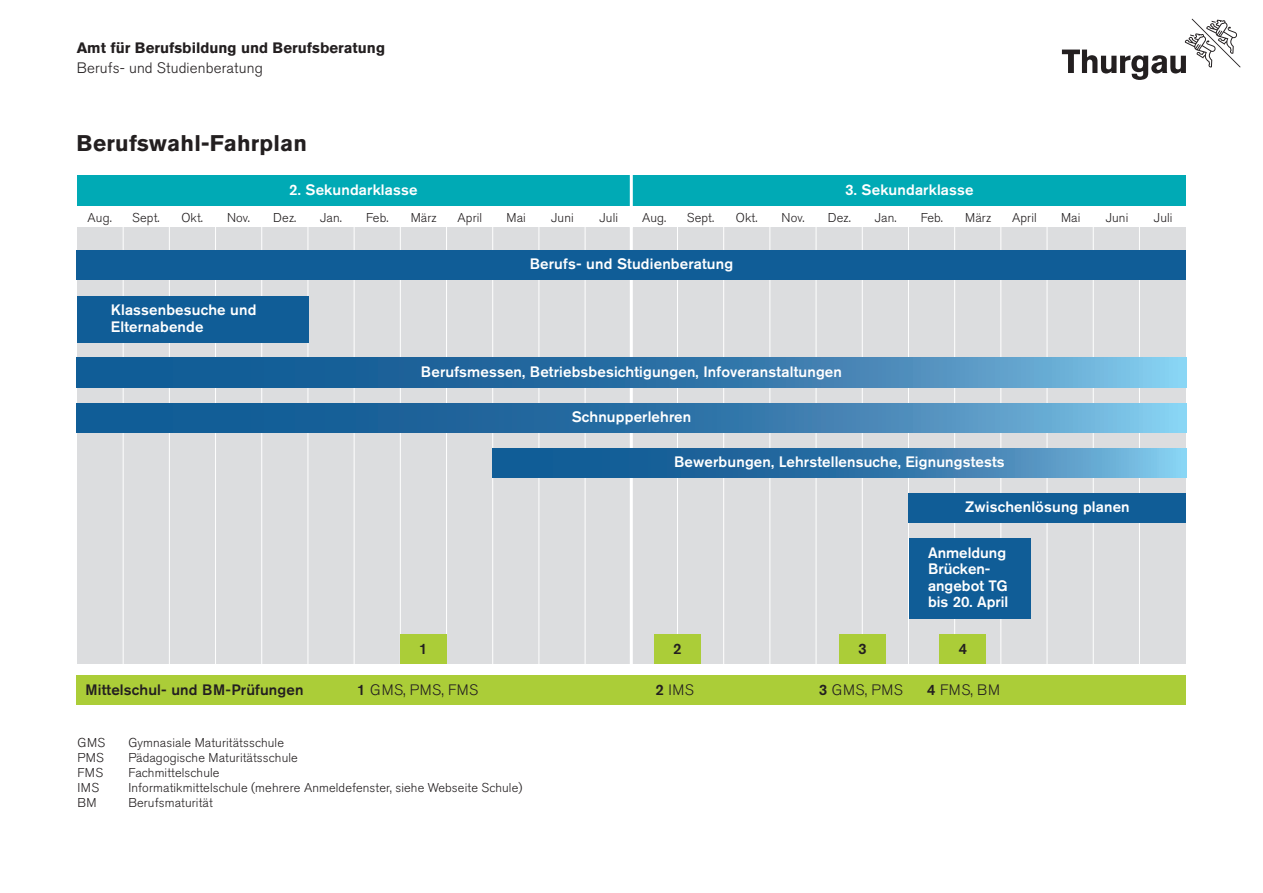
<style>
.page{position:relative;width:1263px;height:893px;background:#fff}
.page>*{position:absolute;margin:0;border:0;box-sizing:border-box;transform-origin:0 0}
.t1{font:700 22.5px "Akzidenz Grotesk Pro";letter-spacing:.01em;color:#231f20}
.t2{font:500 15px/16.5px "Akzidenz Grotesk Pro";letter-spacing:.01em;color:#fff}
.t3{font:300 15px "Akzidenz Grotesk Pro";letter-spacing:.01em;color:#231f20}
.t4{font:700 15px "Akzidenz Grotesk Pro";color:#231f20}
.t5{font:500 15px "Akzidenz Grotesk Pro";letter-spacing:.01em;color:#231f20}
.t6{font:300 15px "Akzidenz Grotesk Pro";letter-spacing:.03em;color:#231f20}
.t7{font:300 12.75px "Akzidenz Grotesk Pro";letter-spacing:.01em;color:#231f20}
.s1{font-weight:500}
</style>
<div class="page">
<div style="left:77px;top:228px;width:555px;height:436px;background:#dcdddf"></div>
<div style="left:631px;top:228px;width:555px;height:436px;background:#dcdddf"></div>
<hr style="left:354px;top:175px;width:1px;height:534px;background:#fff">
<hr style="left:630px;top:221px;width:3px;height:488px;background:#fff">
<hr style="left:908px;top:175px;width:1px;height:534px;background:#fff">
<hr style="left:123px;top:175px;width:1px;height:534px;background:#fff">
<hr style="left:400px;top:175px;width:1px;height:534px;background:#fff">
<hr style="left:677px;top:175px;width:1px;height:534px;background:#fff">
<hr style="left:954px;top:175px;width:1px;height:534px;background:#fff">
<hr style="left:169px;top:175px;width:1px;height:534px;background:#fff">
<hr style="left:446px;top:175px;width:1px;height:534px;background:#fff">
<hr style="left:723px;top:175px;width:1px;height:534px;background:#fff">
<hr style="left:1000px;top:175px;width:1px;height:534px;background:#fff">
<hr style="left:215px;top:175px;width:1px;height:534px;background:#fff">
<hr style="left:492px;top:175px;width:1px;height:534px;background:#fff">
<hr style="left:769px;top:175px;width:1px;height:534px;background:#fff">
<hr style="left:1046px;top:175px;width:1px;height:534px;background:#fff">
<hr style="left:261px;top:175px;width:1px;height:534px;background:#fff">
<hr style="left:538px;top:175px;width:1px;height:534px;background:#fff">
<hr style="left:816px;top:175px;width:1px;height:534px;background:#fff">
<hr style="left:1093px;top:175px;width:1px;height:534px;background:#fff">
<hr style="left:307px;top:175px;width:1px;height:534px;background:#fff">
<hr style="left:585px;top:175px;width:1px;height:534px;background:#fff">
<hr style="left:862px;top:175px;width:1px;height:534px;background:#fff">
<hr style="left:1139px;top:175px;width:1px;height:534px;background:#fff">
<svg style="left:1062px;top:19px;width:178px;height:61px"></svg>
<div style="left:77px;top:175px;width:553px;height:31px;background:#00aab5"></div>
<div style="left:77px;top:251px;width:1109px;height:29px;background:#105d97"></div>
<div style="left:77px;top:296px;width:231px;height:46px;background:#105d97"></div>
<svg style="left:77px;top:403px;width:1109px;height:30px"></svg>
<svg style="left:493px;top:448px;width:693px;height:30px"></svg>
<div style="left:909px;top:539px;width:122px;height:80px;background:#105d97"></div>
<div style="left:909px;top:493px;width:277px;height:30px;background:#105d97"></div>
<svg style="left:77px;top:358px;width:1109px;height:30px"></svg>
<div style="left:633px;top:175px;width:553px;height:31px;background:#00aab5"></div>
<div style="left:77px;top:675px;width:1109px;height:30px;background:#abcd38"></div>
<div style="left:400px;top:634px;width:46px;height:30px;background:#abcd38"></div>
<div style="left:654px;top:634px;width:47px;height:30px;background:#abcd38"></div>
<div style="left:839px;top:634px;width:46px;height:30px;background:#abcd38"></div>
<div style="left:940px;top:634px;width:46px;height:30px;background:#abcd38"></div>
<p class="t4" style="left:77px;top:38px;width:310px">Amt für Berufsbildung und Berufsberatung</p>
<p class="t3" style="left:77px;top:58px;width:187px">Berufs- und Studienberatung</p>
<h1 class="t1" style="left:77px;top:128px;width:232px">Berufswahl-Fahrplan</h1>
<p class="t2" style="left:289px;top:181px;width:130px">2. Sekundarklasse</p>
<p class="t2" style="left:845px;top:181px;width:130px">3. Sekundarklasse</p>
<p class="t7" style="left:88px;top:209px;width:26px">Aug.</p>
<p class="t7" style="left:132px;top:209px;width:29px">Sept.</p>
<p class="t7" style="left:181px;top:209px;width:23px">Okt.</p>
<p class="t7" style="left:227px;top:209px;width:24px">Nov.</p>
<p class="t7" style="left:273px;top:209px;width:24px">Dez.</p>
<p class="t7" style="left:320px;top:209px;width:23px">Jan.</p>
<p class="t7" style="left:366px;top:209px;width:24px">Feb.</p>
<p class="t7" style="left:411px;top:209px;width:27px">März</p>
<p class="t7" style="left:458px;top:209px;width:26px">April</p>
<p class="t7" style="left:506px;top:209px;width:21px">Mai</p>
<p class="t7" style="left:551px;top:209px;width:24px">Juni</p>
<p class="t7" style="left:599px;top:209px;width:20px">Juli</p>
<p class="t7" style="left:642px;top:209px;width:26px">Aug.</p>
<p class="t7" style="left:687px;top:209px;width:29px">Sept.</p>
<p class="t7" style="left:736px;top:209px;width:23px">Okt.</p>
<p class="t7" style="left:781px;top:209px;width:24px">Nov.</p>
<p class="t7" style="left:828px;top:209px;width:24px">Dez.</p>
<p class="t7" style="left:875px;top:209px;width:23px">Jan.</p>
<p class="t7" style="left:921px;top:209px;width:24px">Feb.</p>
<p class="t7" style="left:965px;top:209px;width:27px">März</p>
<p class="t7" style="left:1012px;top:209px;width:26px">April</p>
<p class="t7" style="left:1061px;top:209px;width:21px">Mai</p>
<p class="t7" style="left:1106px;top:209px;width:24px">Juni</p>
<p class="t7" style="left:1154px;top:209px;width:20px">Juli</p>
<p class="t2" style="left:111px;top:300px;width:147px;line-height:17.2px">Klassenbesuche und<br>Elternabende</p>
<p class="t2" style="left:530px;top:256px;width:205px">Berufs- und Studienberatung</p>
<p class="t2" style="left:421px;top:363px;width:422px">Berufsmessen, Betriebsbesichtigungen, Infoveranstaltungen</p>
<p class="t2" style="left:572px;top:408px;width:121px">Schnupperlehren</p>
<p class="t2" style="left:674px;top:453px;width:332px">Bewerbungen, Lehrstellensuche, Eignungstests</p>
<p class="t2" style="left:965px;top:499px;width:166px">Zwischenlösung planen</p>
<p class="t2" style="left:928px;top:544px;width:82px">Anmeldung<br>Brücken&shy;angebot TG bis 20. April</p>
<p class="t5" style="left:419px;top:639px;width:10px">1</p>
<p class="t5" style="left:673px;top:639px;width:10px">2</p>
<p class="t5" style="left:858px;top:639px;width:10px">3</p>
<p class="t5" style="left:959px;top:639px;width:10px">4</p>
<p class="t5" style="left:85px;top:680px;width:219px">Mittelschul- und BM-Prüfungen</p>
<p class="t6" style="left:357px;top:680px;width:123px"><span class="s1">1</span> GMS, PMS, FMS</p>
<p class="t3" style="left:655px;top:680px;width:40px"><span class="s1">2</span> IMS</p>
<p class="t3" style="left:819px;top:680px;width:85px"><span class="s1">3</span> GMS, PMS</p>
<p class="t3" style="left:927px;top:680px;width:74px"><span class="s1">4</span> FMS, BM</p>
<p class="t7" style="left:77px;top:734px;width:29px">GMS</p>
<p class="t7" style="left:128px;top:734px;width:157px">Gymnasiale Maturitätsschule</p>
<p class="t7" style="left:77px;top:749px;width:28px">PMS</p>
<p class="t7" style="left:128px;top:749px;width:171px">Pädagogische Maturitätsschule</p>
<p class="t7" style="left:77px;top:764px;width:27px">FMS</p>
<p class="t7" style="left:128px;top:764px;width:93px">Fachmittelschule</p>
<p class="t7" style="left:77px;top:779px;width:23px">IMS</p>
<p class="t7" style="left:128px;top:779px;width:396px">Informatikmittelschule (mehrere Anmeldefenster, siehe Webseite Schule)</p>
<p class="t7" style="left:77px;top:794px;width:21px">BM</p>
<p class="t7" style="left:128px;top:794px;width:86px">Berufsmaturität</p>
</div>
